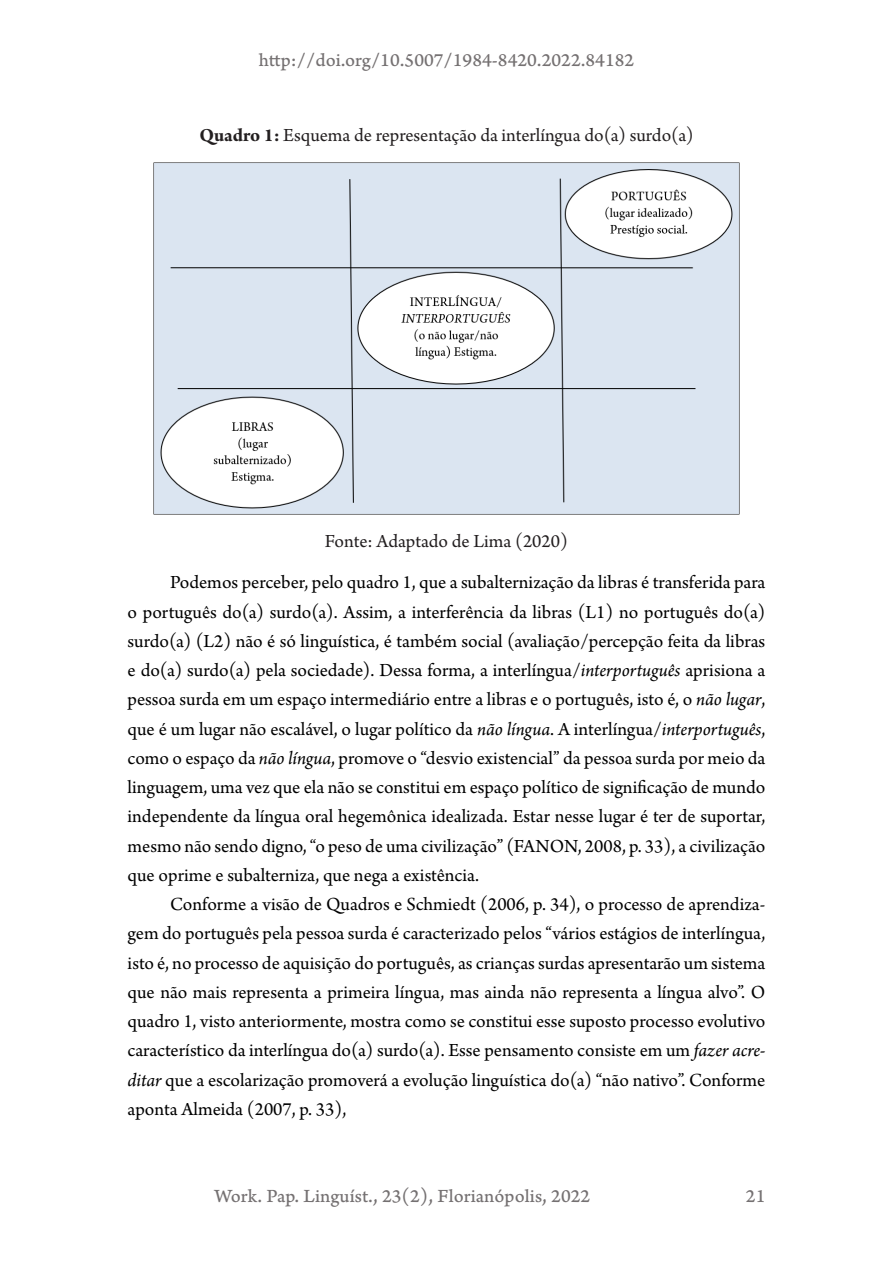
<style>
.page{position:relative;width:893px;height:1263px;background:#fff}
.page>*{position:absolute;margin:0;border:0;box-sizing:border-box;transform-origin:0 0}
.t1{font:19.5px/29.2px "Arno Pro";color:#000;text-align:justify}
.t2{font:19.5px "Arno Pro Caption";color:#757172}
.Legenda{font:19.5px "Arno Pro";letter-spacing:-.005em;color:#231f20}
.s1{font-weight:700}
.s2{font-style:italic}
</style>
<div class="page">
<img style="left:153px;top:162px;width:587px;height:353px">
<p class="t2" style="left:259px;top:49px;width:377px">http://doi.org/10.5007/1984-8420.2022.84182</p>
<p class="Legenda" style="left:199px;top:124px;width:496px"><span class="s1">Quadro 1:</span> Esquema de representação da interlíngua do(a) surdo(a)</p>
<p class="Legenda" style="left:325px;top:530px;width:245px">Fonte: Adaptado de Lima (2020)</p>
<p class="t1" style="left:128px;top:569px;width:639px;text-indent:43px">Podemos perceber, pelo quadro 1, que a subalternização da libras é transferida para o português do(a) surdo(a). Assim, a interferência da libras (L1) no português do(a) surdo(a) (L2) não é só linguística, é também social (avaliação/percepção feita da libras e do(a) surdo(a) pela sociedade). Dessa forma, a interlíngua/<span class="s2">interportuguês</span> aprisiona a pessoa surda em um espaço intermediário entre a libras e o português, isto é, o <span class="s2">não lugar</span>, que é um lugar não escalável, o lugar político da <span class="s2">não língua</span>. A interlíngua/<span class="s2">interportuguês</span>, como o espaço da <span class="s2">não língua</span>, promove o “desvio existencial” da pessoa surda por meio da linguagem, uma vez que ela não se constitui em espaço político de significação de mundo independente da língua oral hegemônica idealizada. Estar nesse lugar é ter de suportar, mesmo não sendo digno, “o peso de uma civilização” (FANON, 2008, p. 33), a civilização que oprime e subalterniza, que nega a existência.</p>
<p class="t1" style="left:128px;top:890px;width:639px;text-indent:43px">Conforme a visão de Quadros e Schmiedt (2006, p. 34), o processo de aprendiza&shy;gem do português pela pessoa surda é caracterizado pelos “vários estágios de interlíngua, isto é, no processo de aquisição do português, as crianças surdas apresentarão um sistema que não mais representa a primeira língua, mas ainda não representa a língua alvo”. O quadro 1, visto anteriormente, mostra como se constitui esse suposto processo evolutivo característico da interlíngua do(a) surdo(a). Esse pensamento consiste em um <span class="s2">fazer acre&shy;ditar</span> que a escolarização promoverá a evolução linguística do(a) “não nativo”. Conforme aponta Almeida (2007, p. 33),</p>
<p class="t2" style="left:215px;top:1184px;width:377px">Work. Pap. Linguíst., 23(2), Florianópolis, 2022</p>
<p class="t2" style="left:746px;top:1184px;width:21px">21</p>
</div>
